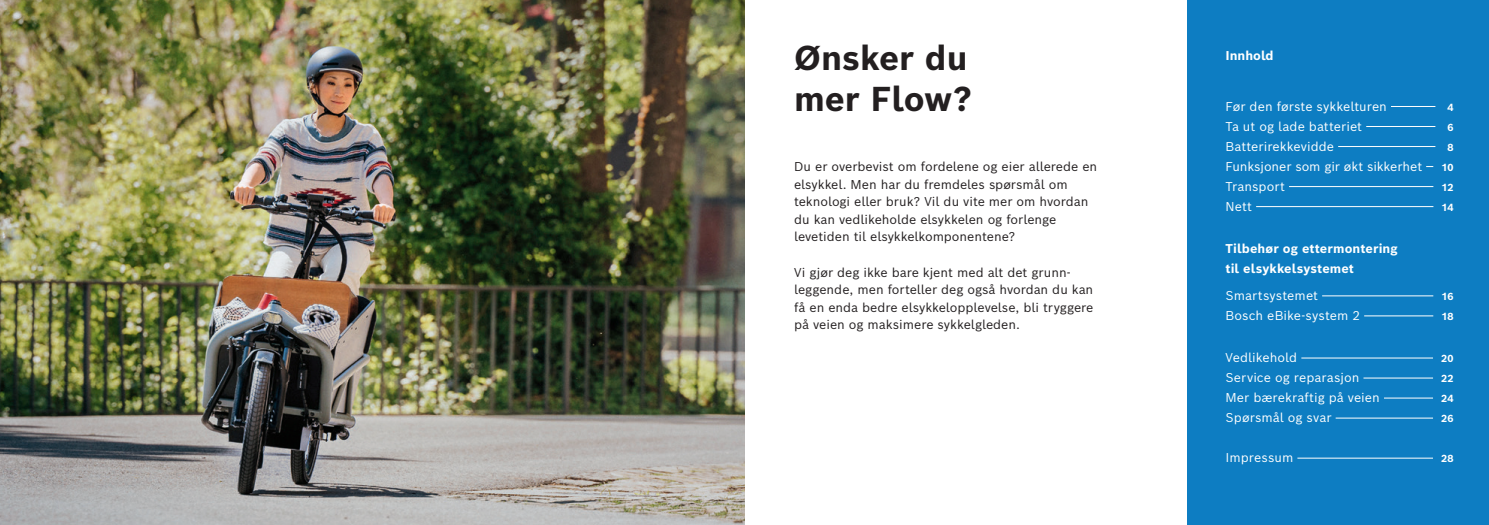
<style>
.page{position:relative;width:1489px;height:525px;background:#fff}
.page>*{position:absolute;margin:0;border:0;box-sizing:border-box;transform-origin:0 0}
.t1{font:700 33.75px/41.2px "Bosch Sans";color:#231f20}
.t2{font:12.5px/17.5px "Bosch Sans";color:#231f20}
.t3{font:12.5px "Bosch Sans";letter-spacing:.005em;color:#fff}
.t4{font:700 12.5px/20px "Bosch Sans";letter-spacing:.01em;color:#fff}
.t5{font:700 10px "Bosch Sans";letter-spacing:.01em;color:#fff}
</style>
<div class="page">
<img style="left:0;top:0;width:744px;height:524px">
<div style="left:1187px;top:0;width:301px;height:524px;background:#0d7dc2"></div>
<hr style="left:1390px;top:106px;width:45px;height:1px;background:#fff">
<hr style="left:1365px;top:126px;width:70px;height:1px;background:#fff">
<hr style="left:1337px;top:146px;width:98px;height:1px;background:#fff">
<hr style="left:1288px;top:186px;width:145px;height:1px;background:#fff">
<hr style="left:1255px;top:206px;width:178px;height:1px;background:#fff">
<hr style="left:1321px;top:295px;width:112px;height:1px;background:#fff">
<hr style="left:1363px;top:315px;width:70px;height:1px;background:#fff">
<hr style="left:1301px;top:357px;width:131px;height:1px;background:#fff">
<hr style="left:1363px;top:377px;width:69px;height:1px;background:#fff">
<hr style="left:1383px;top:397px;width:49px;height:1px;background:#fff">
<hr style="left:1335px;top:417px;width:97px;height:1px;background:#fff">
<hr style="left:1297px;top:457px;width:135px;height:1px;background:#fff">
<h1 class="t1" style="left:794px;top:36px;width:179px">Ønsker du mer Flow?</h1>
<p class="t2" style="left:794px;top:157px;width:304px">Du er overbevist om fordelene og eier allerede en elsykkel. Men har du fremdeles spørsmål om teknologi eller bruk? Vil du vite mer om hvordan du kan vedlikeholde elsykkelen og forlenge levetiden til elsykkelkomponentene?</p>
<p class="t2" style="left:794px;top:262px;width:301px">Vi gjør deg ikke bare kjent med alt det grunn&shy;leggende, men forteller deg også hvordan du kan få en enda bedre elsykkelopplevelse, bli tryggere på veien og maksimere sykkelgleden.</p>
<p class="t4" style="left:1225px;top:45px;width:50px">Innhold</p>
<p class="t3" style="left:1225px;top:98px;width:163px">Før den første sykkelturen</p>
<p class="t5" style="left:1447px;top:100px;width:8px">4</p>
<p class="t3" style="left:1225px;top:118px;width:138px">Ta ut og lade batteriet</p>
<p class="t5" style="left:1447px;top:120px;width:8px">6</p>
<p class="t3" style="left:1225px;top:138px;width:110px">Batterirekkevidde</p>
<p class="t5" style="left:1447px;top:140px;width:8px">8</p>
<p class="t3" style="left:1225px;top:158px;width:198px">Funksjoner som gir økt sikkerhet</p>
<p class="t5" style="left:1441px;top:160px;width:14px">10</p>
<p class="t3" style="left:1225px;top:178px;width:61px">Transport</p>
<p class="t5" style="left:1441px;top:180px;width:14px">12</p>
<p class="t3" style="left:1225px;top:198px;width:28px">Nett</p>
<p class="t5" style="left:1441px;top:200px;width:14px">14</p>
<p class="t4" style="left:1225px;top:238px;width:174px">Tilbehør og ettermontering til elsykkelsystemet</p>
<p class="t3" style="left:1225px;top:287px;width:94px">Smartsystemet</p>
<p class="t5" style="left:1441px;top:289px;width:14px">16</p>
<p class="t3" style="left:1225px;top:307px;width:136px">Bosch eBike-system 2</p>
<p class="t5" style="left:1441px;top:309px;width:14px">18</p>
<p class="t3" style="left:1225px;top:349px;width:73px">Vedlikehold</p>
<p class="t5" style="left:1440px;top:351px;width:14px">20</p>
<p class="t3" style="left:1225px;top:369px;width:135px">Service og reparasjon</p>
<p class="t5" style="left:1440px;top:371px;width:14px">22</p>
<p class="t3" style="left:1225px;top:389px;width:156px">Mer bærekraftig på veien</p>
<p class="t5" style="left:1440px;top:391px;width:14px">24</p>
<p class="t3" style="left:1225px;top:409px;width:108px">Spørsmål og svar</p>
<p class="t5" style="left:1440px;top:411px;width:14px">26</p>
<p class="t3" style="left:1225px;top:449px;width:69px">Impressum</p>
<p class="t5" style="left:1440px;top:451px;width:14px">28</p>
</div>
